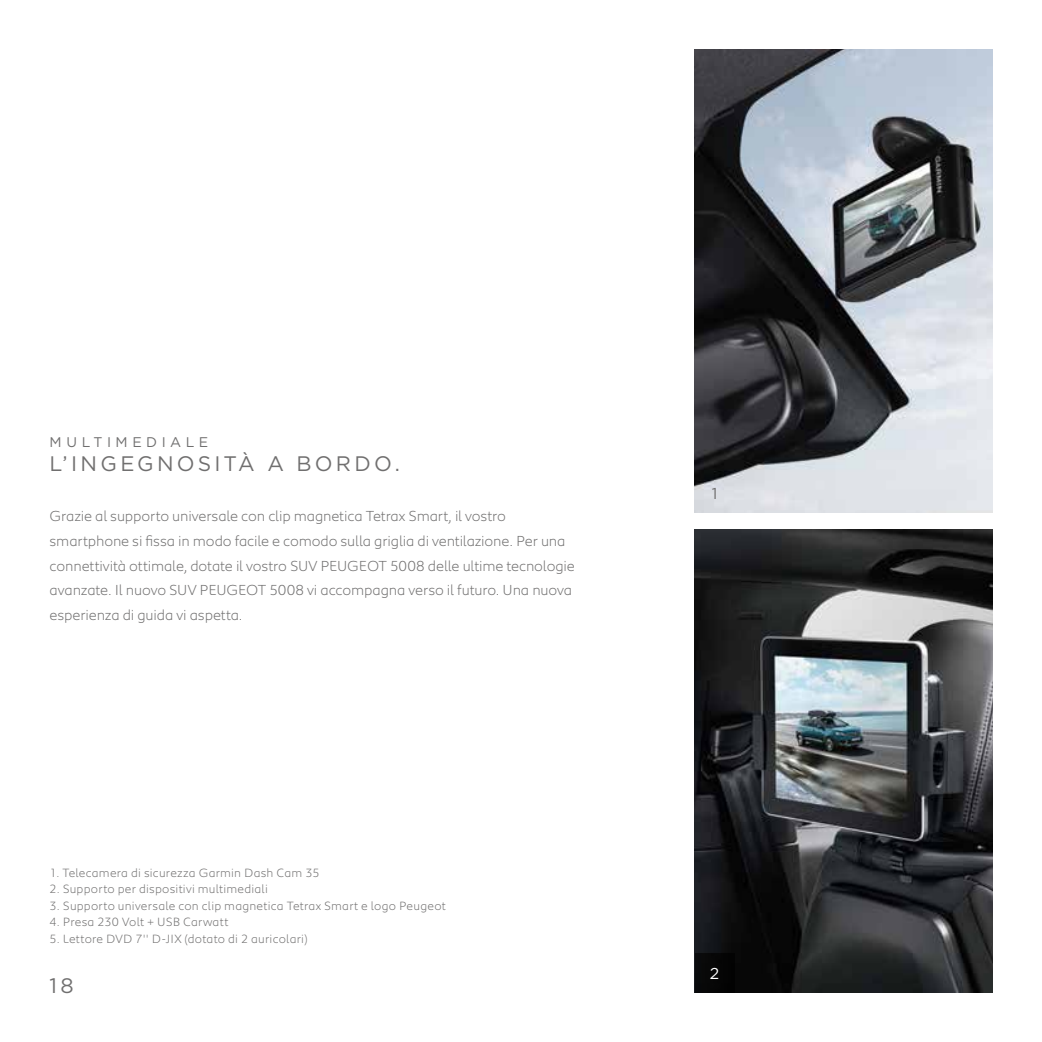
<style>
.page{position:relative;width:1042px;height:1042px;background:#fff}
.page>*{position:absolute;margin:0;border:0;box-sizing:border-box;transform-origin:0 0}
.t1{font:21px "Gotham";letter-spacing:.155em;color:#706f6f}
.t2{font:15.75px "Gotham";color:#fff}
.t3{font:15.75px "Gotham";color:#706f6f}
.t4{font:300 14.88px/24.8px "Peugeot";letter-spacing:-.01em;color:#706f6f}
.t5{font:14px "Gotham";letter-spacing:.32em;color:#706f6f}
.t6{font:300 12.25px "Peugeot";letter-spacing:.015em;color:#706f6f}
</style>
<div class="page">
<img style="left:694px;top:50px;width:298px;height:462px">
<img style="left:694px;top:530px;width:298px;height:462px">
<div style="left:694px;top:952px;width:40px;height:40px;background:#060707"></div>
<p class="t5" style="left:50px;top:434px;width:160px">MULTIMEDIALE</p>
<h1 class="t1" style="left:50px;top:452px;width:352px">L’INGEGNOSITÀ A BORDO.</h1>
<p class="t4" style="left:50px;top:502px;width:527px">Grazie al supporto universale con clip magnetica Tetrax Smart, il vostro smartphone si fissa in modo facile e comodo sulla griglia di ventilazione. Per una connettività ottimale, dotate il vostro SUV PEUGEOT 5008 delle ultime tecnologie avanzate. Il nuovo SUV PEUGEOT 5008 vi accompagna verso il futuro. Una nuova esperienza di guida vi aspetta.</p>
<p class="t6" style="left:50px;top:864px;width:271px">1. Telecamera di sicurezza Garmin Dash Cam 35</p>
<p class="t6" style="left:50px;top:880px;width:220px">2. Supporto per dispositivi multimediali</p>
<p class="t6" style="left:50px;top:897px;width:398px">3. Supporto universale con clip magnetica Tetrax Smart e logo Peugeot</p>
<p class="t6" style="left:50px;top:913px;width:180px">4. Presa 230 Volt + USB Carwatt</p>
<p class="t6" style="left:50px;top:930px;width:260px">5. Lettore DVD 7'' D-JIX (dotato di 2 auricolari)</p>
<h1 class="t1" style="left:50px;top:973px;width:26px">18</h1>
<p class="t3" style="left:712px;top:485px;width:7px">1</p>
<p class="t2" style="left:710px;top:965px;width:11px">2</p>
</div>
